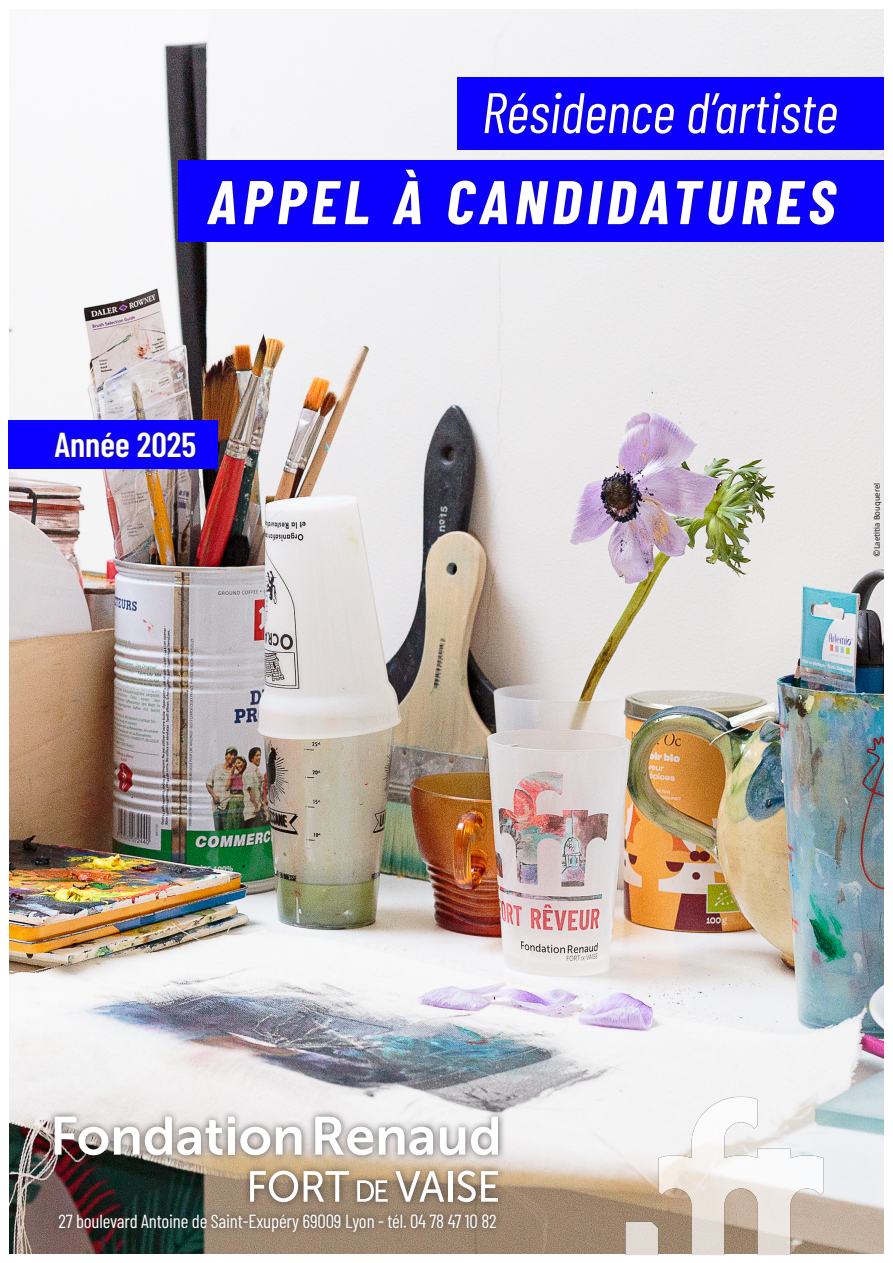
<style>
.page{position:relative;width:893px;height:1263px;background:#fff}
.page>*{position:absolute;margin:0;border:0;box-sizing:border-box;transform-origin:0 0}
.t1{font:700 61.5px "Barlow Condensed";color:#fff}
.t2{font:italic 57px "Barlow Condensed";color:#fff}
.t3{font:600 34.5px "Barlow Condensed";color:#fff}
.t4{font:18.9px "Barlow Condensed";letter-spacing:-.01em;color:#fff}
.t5{font:9px "Calibri";color:#231f20}
</style>
<div class="page">
<img style="left:10px;top:10px;width:873px;height:1243px">
<div style="left:457px;top:77px;width:427px;height:72px;background:#0b00ff"></div>
<div style="left:179px;top:160px;width:705px;height:82px;background:#0b00ff"></div>
<div style="left:200px;top:161px;width:644px;height:72px;background:#231f20;opacity:.3"></div>
<div style="left:477px;top:85px;width:368px;height:57px;background:#231f20;opacity:.3"></div>
<div style="left:47px;top:1109px;width:459px;height:129px;background:#231f20;opacity:.7"></div>
<svg style="left:250px;top:1170px;width:48px;height:32px"></svg>
<svg style="left:304px;top:1171px;width:45px;height:31px"></svg>
<svg style="left:357px;top:1180px;width:31px;height:22px"></svg>
<svg style="left:395px;top:1171px;width:49px;height:31px"></svg>
<hr style="left:448px;top:1171px;width:4px;height:31px;background:#fff">
<svg style="left:457px;top:1170px;width:41px;height:32px"></svg>
<svg style="left:440px;top:1127px;width:25px;height:28px"></svg>
<svg style="left:471px;top:1116px;width:27px;height:39px"></svg>
<svg style="left:315px;top:1116px;width:58px;height:39px"></svg>
<svg style="left:379px;top:1127px;width:54px;height:28px"></svg>
<svg style="left:228px;top:1117px;width:42px;height:38px"></svg>
<svg style="left:55px;top:1116px;width:53px;height:39px"></svg>
<svg style="left:276px;top:1127px;width:25px;height:28px"></svg>
<svg style="left:114px;top:1116px;width:108px;height:39px"></svg>
<img style="left:578px;top:1080px;width:293px;height:175px">
<div style="left:9px;top:420px;width:209px;height:49px;background:#0b00ff"></div>
<div style="left:48px;top:425px;width:155px;height:41px;background:#231f20;opacity:.48"></div>
<h2 class="t2" style="left:482px;top:72px;width:358px">Résidence d’artiste</h2>
<h1 class="t1" style="left:206px;top:158px;width:640px">APPEL À CANDIDATURES</h1>
<h3 class="t3" style="left:54px;top:420px;width:143px">Année 2025</h3>
<p class="t5" style="left:870px;top:557px;width:76px;rotate:-90deg">©Laetitia Bouquerel</p>
<p class="t4" style="left:58px;top:1207px;width:440px">27 boulevard Antoine de Saint-Exupéry 69009 Lyon - tél. 04 78 47 10 82</p>
</div>
